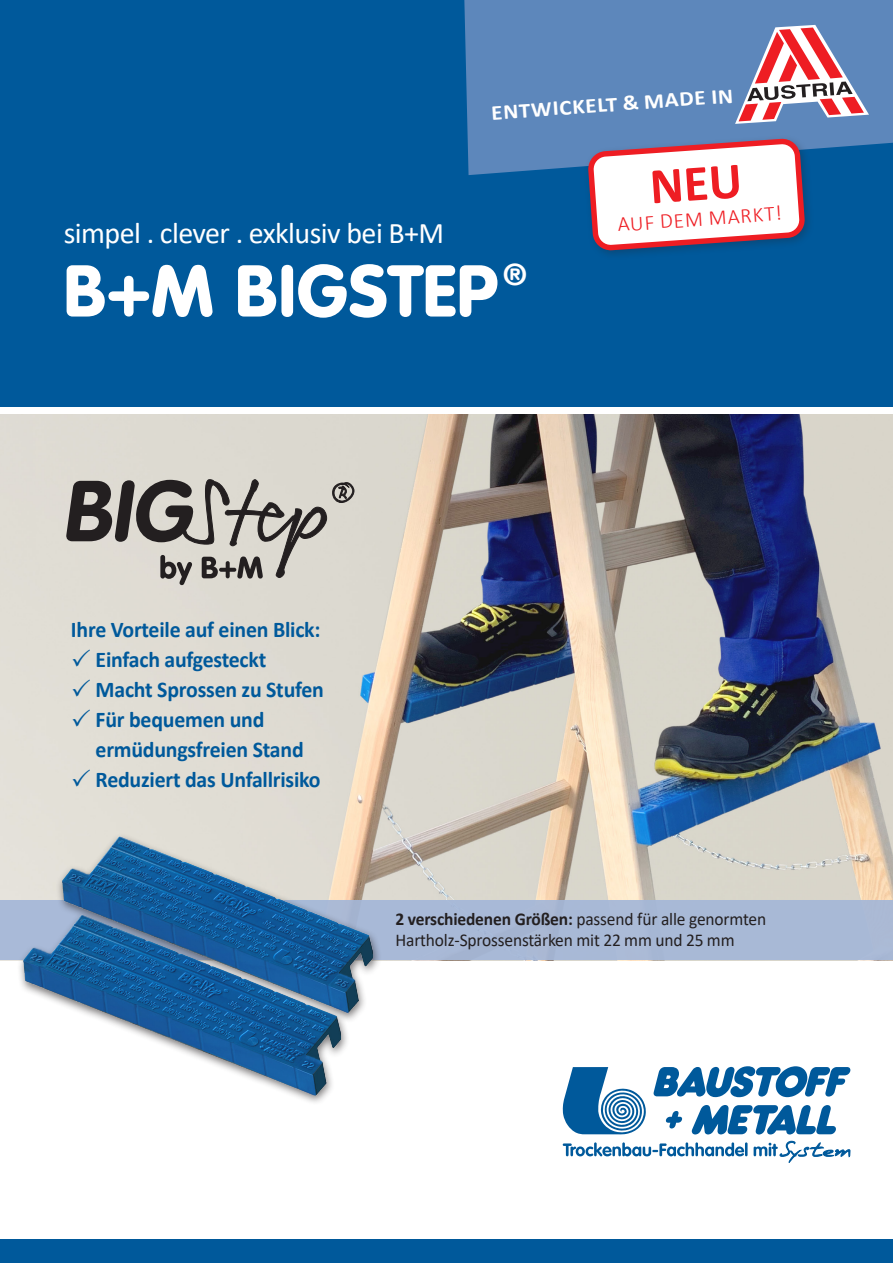
<style>
.page{position:relative;width:893px;height:1263px;background:#fff}
.page>*{position:absolute;margin:0;border:0;box-sizing:border-box;transform-origin:0 0}
.Headline_Titel{font:900 72px "VAG Rounded Std";letter-spacing:.01em;color:#fff}
.Zusatz_Headline_Tite{font:30px "Calibri";letter-spacing:-.02em;color:#fff}
.Headline_Titel-2{font:900 29.7px "VAG Rounded Std";color:#fff}
.Liste_Titel{font:700 22.5px/29.8px "Calibri";letter-spacing:-.01em;color:#00599b}
.Liste_Titel-2{font:700 21.45px "Calibri";color:#fff;scale:1.08 1}
.head{font:300 21.45px "Calibri";color:#ee1d23}
.Liste_Titel-3{font:18px/20.2px "Calibri";letter-spacing:-.01em;color:#231f20}
.s1{font-weight:700}
</style>
<div class="page">
<div style="left:0;top:0;width:893px;height:406px;background:#00599b"></div>
<div style="left:0;top:1239px;width:893px;height:24px;background:#00599b"></div>
<img style="left:0;top:414px;width:893px;height:486px">
<svg style="left:563px;top:1067px;width:83px;height:67px"></svg>
<svg style="left:654px;top:1066px;width:196px;height:31px"></svg>
<svg style="left:666px;top:1111px;width:16px;height:17px"></svg>
<svg style="left:692px;top:1105px;width:144px;height:29px"></svg>
<svg style="left:563px;top:1142px;width:184px;height:14px"></svg>
<svg style="left:754px;top:1140px;width:96px;height:23px"></svg>
<svg style="left:66px;top:479px;width:289px;height:106px"></svg>
<div style="left:0;top:900px;width:893px;height:60px;background:#a4b7d8"></div>
<div style="left:464px;top:0;width:429px;height:175px;background:#5d87bb"></div>
<div style="left:583px;top:134px;width:232px;height:126px;background:#231f20;opacity:.26"></div>
<img style="left:17px;top:946px;width:323px;height:157px">
<div style="left:56px;top:833px;width:326px;height:191px;background:#231f20;opacity:.6"></div>
<img style="left:56px;top:823px;width:317px;height:206px">
<svg style="left:735px;top:25px;width:134px;height:99px"></svg>
<svg style="left:73px;top:649px;width:17px;height:18px"></svg>
<svg style="left:73px;top:679px;width:17px;height:18px"></svg>
<svg style="left:73px;top:709px;width:17px;height:18px"></svg>
<svg style="left:73px;top:769px;width:17px;height:17px"></svg>
<svg style="left:590px;top:141px;width:212px;height:107px"></svg>
<p class="Liste_Titel-2" style="left:490px;top:97px;width:226px;rotate:-4deg">ENTWICKELT &amp; MADE IN</p>
<p class="Zusatz_Headline_Tite" style="left:64px;top:212px;width:382px">simpel . clever . exklusiv bei B+M</p>
<p class="Headline_Titel" style="left:64px;top:248px;width:436px">B+M BIGSTEP</p>
<p class="Headline_Titel-2" style="left:503px;top:256px;width:25px">®</p>
<p class="head" style="left:617px;top:211px;width:166px;rotate:-4deg">AUF DEM MARKT!</p>
<p class="Liste_Titel" style="left:71px;top:614px;width:251px">Ihre Vorteile auf einen Blick:</p>
<p class="Liste_Titel" style="left:96px;top:644px;width:172px">Einfach aufgesteckt</p>
<p class="Liste_Titel" style="left:96px;top:674px;width:230px">Macht Sprossen zu Stufen</p>
<p class="Liste_Titel" style="left:96px;top:704px;width:210px">Für bequemen und ermüdungsfreien Stand</p>
<p class="Liste_Titel" style="left:96px;top:764px;width:227px">Reduziert das Unfallrisiko</p>
<p class="Liste_Titel-3" style="left:395px;top:909px;width:372px"><span class="s1">2 verschiedenen Größen:</span> passend für alle genormten<br>Hartholz-Sprossenstärken mit 22 mm und 25 mm</p>
</div>
